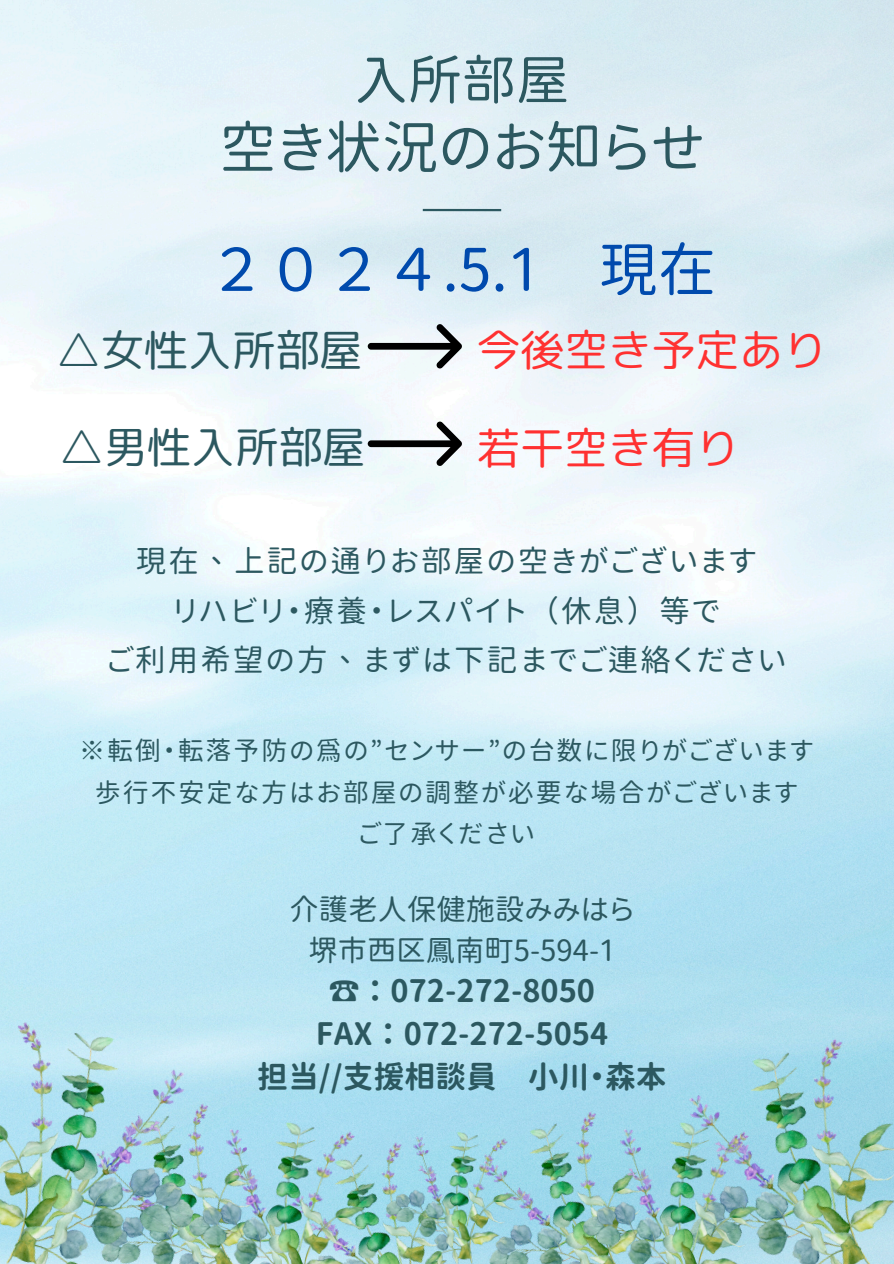
<style>
.page{position:relative;width:894px;height:1264px;background:#fff}
.page>*{position:absolute;margin:0;border:0;box-sizing:border-box;transform-origin:0 0}
.t1{font:58.65px "Gen Sen Rounded TW R";color:#004aad}
.t2{font:56.7px "Gen Sen Rounded TW R";color:#2c5860}
.t3{font:53.7px "Gen Sen Rounded TW R";color:#2c5860}
.t4{font:43.8px "rounded mplus 1 p regular";color:#2c5860}
.t5{font:43.8px "rounded mplus 1 p regular";color:#ff3131}
.t6{font:30.75px/42.8px "Gen Sen Rounded TW B";color:#2c5860;text-align:center}
.t7{font:30.6px/49.5px "Gen Sen Rounded TW R";letter-spacing:.07em;color:#2c5860;text-align:center}
.t8{font:29.4px/40.5px "Gen Sen Rounded TW R";color:#2c5860;text-align:center}
.t9{font:26.1px "Gen Sen Rounded TW R";letter-spacing:.07em;color:#2c5860}
</style>
<div class="page">
<img style="left:640px;top:1021px;width:253px;height:242px">
<img style="left:447px;top:1098px;width:234px;height:165px">
<div style="left:234px;top:1090px;width:59px;height:28px;background:#a8def0"></div>
<img style="left:368px;top:1128px;width:118px;height:135px">
<img style="left:234px;top:1118px;width:134px;height:145px">
<img style="left:579px;top:1118px;width:183px;height:145px">
<img style="left:383px;top:1129px;width:135px;height:134px">
<img style="left:0;top:1005px;width:234px;height:258px">
<hr style="left:422px;top:209px;width:79px;height:2px;background:#2c5860">
<svg style="left:367px;top:421px;width:95px;height:45px"></svg>
<svg style="left:367px;top:324px;width:95px;height:45px"></svg>
<h1 class="t3" style="left:354px;top:52px;width:217px">入所部屋</h1>
<h1 class="t2" style="left:219px;top:118px;width:486px">空き状況のお知らせ</h1>
<h2 class="t1" style="left:207px;top:239px;width:510px">２０２４.5.1 現在</h2>
<h2 class="t4" style="left:57px;top:318px;width:308px">△女性入所部屋</h2>
<p class="t5" style="left:476px;top:319px;width:351px">今後空き予定あり</p>
<h4 class="t4" style="left:60px;top:416px;width:308px">△男性入所部屋</h4>
<p class="t5" style="left:476px;top:417px;width:264px">若干空き有り</p>
<h1 class="t7" style="left:106px;top:535px;width:680px">現在、上記の通りお部屋の空きがございます<br>リハビリ・療養・レスパイト（休息）等で<br>ご利用希望の方、まずは下記までご連絡ください</h1>
<p class="t9" style="left:79px;top:737px;width:735px">※転倒・転落予防の為の”センサー”の台数に限りがございます</p>
<h2 class="t9" style="left:95px;top:778px;width:704px">歩行不安定な方はお部屋の調整が必要な場合がございます</h2>
<h2 class="t9" style="left:358px;top:820px;width:177px">ご了承ください</h2>
<p class="t8" style="left:289px;top:888px;width:346px">介護老人保健施設みみはら堺市西 区鳳南町5-594-1</p>
<p class="t6" style="left:257px;top:969px;width:411px">☎：072-272-8050<br>FAX：072-272-5054<br>担当//支援相談員 小川・森本</p>
</div>
